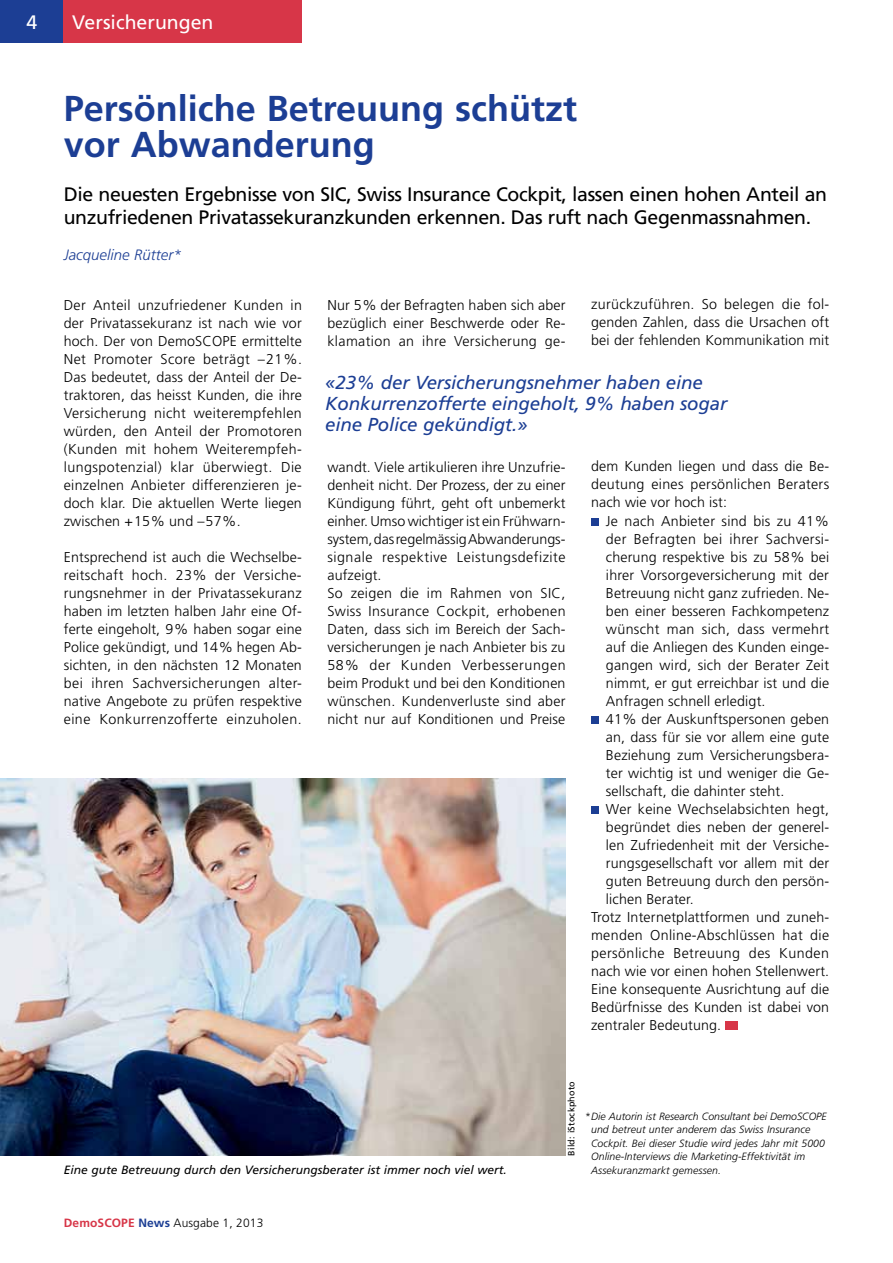
<style>
.page{position:relative;width:893px;height:1263px;background:#fff}
.page>*{position:absolute;margin:0;border:0;box-sizing:border-box;transform-origin:0 0}
.t1{font:700 36px/36px "Frutiger LT Std";color:#1c3e94}
.t2{font:19.5px/22.5px "Frutiger LT Std";letter-spacing:-.02em;color:#000}
.t3{font:19.5px "Frutiger LT Std";color:#fff}
.t4{font:italic 18.75px/21px "Frutiger LT Std";letter-spacing:-.01em;color:#1c3e94}
.t5{font:italic 300 15px "Frutiger LT Std";color:#1c3e94}
.t6{font:300 14.25px/18px "Frutiger LT Std";letter-spacing:.01em;color:#000;text-align:justify}
.t7{font:300 14.25px "Frutiger LT Std";letter-spacing:.03em;color:#000}
.t8{font:italic 12px "Frutiger LT Std";color:#000}
.t9{font:300 12px "Frutiger LT Std";letter-spacing:.01em;color:#000}
.t10{font:italic 300 10.5px/13.5px "Frutiger LT Std";letter-spacing:.01em;color:#000}
.t11{font:9px "Frutiger LT Std";letter-spacing:.02em;color:#000}
.s1{font-weight:700;color:#d73648}
.s2{font-weight:700;color:#1c3e94}
</style>
<div class="page">
<div style="left:0;top:0;width:64px;height:43px;background:#1c3e94"></div>
<div style="left:64px;top:0;width:238px;height:43px;background:#d73648"></div>
<div style="left:591px;top:518px;width:8px;height:8px;background:#1c3e94"></div>
<div style="left:591px;top:716px;width:8px;height:8px;background:#1c3e94"></div>
<div style="left:591px;top:806px;width:8px;height:8px;background:#1c3e94"></div>
<div style="left:725px;top:1021px;width:13px;height:9px;background:#d73648"></div>
<img style="left:0;top:778px;width:566px;height:378px">
<h2 class="t3" style="left:26px;top:10px;width:12px">4</h2>
<h2 class="t3" style="left:72px;top:10px;width:143px">Versicherungen</h2>
<h1 class="t1" style="left:64px;top:90px;width:515px">Persönliche Betreuung schützt vor Abwanderung</h1>
<h2 class="t2" style="left:64px;top:183px;width:765px">Die neuesten Ergebnisse von SIC, Swiss Insurance Cockpit, lassen einen hohen Anteil an unzufriedenen Privatassekuranzkunden erkennen. Das ruft nach Gegenmassnahmen.</h2>
<p class="t5" style="left:64px;top:246px;width:119px">Jacqueline Rütter*</p>
<p class="t6" style="left:64px;top:296px;width:240px">Der Anteil unzufriedener Kunden in der Privatassekuranz ist nach wie vor hoch. Der von DemoSCOPE ermittelte Net Promoter Score beträgt –21%.<br>Das bedeutet, dass der Anteil der De&shy;traktoren, das heisst Kunden, die ihre Versicherung nicht weiterempfehlen würden, den Anteil der Promotoren (Kunden mit hohem Weiterempfeh&shy;lungspotenzial) klar überwiegt. Die einzelnen Anbieter differenzieren je&shy;doch klar. Die aktuellen Werte liegen zwischen +15% und –57%.</p>
<p class="t6" style="left:64px;top:548px;width:240px">Entsprechend ist auch die Wechselbe&shy;reitschaft hoch. 23% der Versiche&shy;rungsnehmer in der Privatassekuranz haben im letzten halben Jahr eine Of&shy;ferte eingeholt, 9% haben sogar eine Police gekündigt, und 14% hegen Ab&shy;sichten, in den nächsten 12 Monaten bei ihren Sachversicherungen alter&shy;native Angebote zu prüfen respektive eine Konkurrenzofferte einzuholen.</p>
<p class="t6" style="left:327px;top:296px;width:240px">Nur 5% der Befragten haben sich aber bezüglich einer Beschwerde oder Re&shy;klamation an ihre Versicherung ge-</p>
<p class="t6" style="left:591px;top:296px;width:240px">zurückzuführen. So belegen die fol&shy;genden Zahlen, dass die Ursachen oft bei der fehlenden Kommunikation mit</p>
<h3 class="t4" style="left:325px;top:372px;width:404px">«23% der Versicherungsnehmer haben eine<br>Konkurrenzofferte eingeholt, 9% haben sogar eine Police gekündigt.»</h3>
<p class="t6" style="left:327px;top:458px;width:240px;text-align:left">wandt. Viele artikulieren ihre Unzufrie&shy;denheit nicht. Der Prozess, der zu einer Kündigung führt, geht oft unbemerkt einher. Umso wichtiger ist ein Frühwarn&shy;system, das regelmässig Abwanderungs&shy;signale respektive Leistungsdefizite aufzeigt.<br>So zeigen die im Rahmen von SIC, Swiss Insurance Cockpit, erhobenen Daten, dass sich im Bereich der Sach&shy;versicherungen je nach Anbieter bis zu 58% der Kunden Verbesserungen beim Produkt und bei den Konditionen wünschen. Kundenverluste sind aber nicht nur auf Konditionen und Preise</p>
<p class="t6" style="left:591px;top:458px;width:240px">dem Kunden liegen und dass die Be&shy;deutung eines persönlichen Beraters nach wie vor hoch ist:</p>
<p class="t6" style="left:606px;top:512px;width:225px">Je nach Anbieter sind bis zu 41%</p>
<p class="t6" style="left:606px;top:530px;width:225px">der Befragten bei ihrer Sachversi-</p>
<p class="t6" style="left:606px;top:548px;width:225px">cherung respektive bis zu 58% bei</p>
<p class="t6" style="left:606px;top:566px;width:225px">ihrer Vorsorgeversicherung mit der</p>
<p class="t6" style="left:606px;top:584px;width:225px">Betreuung nicht ganz zufrieden. Ne-</p>
<p class="t6" style="left:606px;top:602px;width:225px">ben einer besseren Fachkompetenz</p>
<p class="t6" style="left:606px;top:620px;width:225px">wünscht man sich, dass vermehrt</p>
<p class="t6" style="left:606px;top:638px;width:225px">auf die Anliegen des Kunden einge-</p>
<p class="t6" style="left:606px;top:656px;width:225px">gangen wird, sich der Berater Zeit</p>
<p class="t6" style="left:606px;top:674px;width:225px">nimmt, er gut erreichbar ist und die</p>
<p class="t6" style="left:606px;top:692px;width:161px">Anfragen schnell erledigt.</p>
<p class="t6" style="left:606px;top:710px;width:225px">41% der Auskunftspersonen geben</p>
<p class="t6" style="left:606px;top:728px;width:225px">an, dass für sie vor allem eine gute</p>
<p class="t6" style="left:606px;top:746px;width:225px">Beziehung zum Versicherungsbera-</p>
<p class="t6" style="left:606px;top:764px;width:225px">ter wichtig ist und weniger die Ge-</p>
<p class="t6" style="left:606px;top:782px;width:180px">sellschaft, die dahinter steht.</p>
<p class="t6" style="left:606px;top:800px;width:225px">Wer keine Wechselabsichten hegt,</p>
<p class="t6" style="left:606px;top:818px;width:225px">begründet dies neben der generel-</p>
<p class="t6" style="left:606px;top:836px;width:225px">len Zufriedenheit mit der Versiche-</p>
<p class="t6" style="left:606px;top:854px;width:225px">rungsgesellschaft vor allem mit der</p>
<p class="t6" style="left:606px;top:872px;width:225px">guten Betreuung durch den persön-</p>
<p class="t6" style="left:606px;top:890px;width:89px">lichen Berater.</p>
<p class="t6" style="left:591px;top:908px;width:240px">Trotz Internetplattformen und zuneh-</p>
<p class="t6" style="left:591px;top:926px;width:240px">menden Online-Abschlüssen hat die</p>
<p class="t7" style="left:591px;top:945px;width:240px">persönliche Betreuung des Kunden</p>
<p class="t6" style="left:591px;top:962px;width:240px">nach wie vor einen hohen Stellenwert.</p>
<p class="t6" style="left:591px;top:980px;width:240px">Eine konsequente Ausrichtung auf die</p>
<p class="t6" style="left:591px;top:998px;width:240px">Bedürfnisse des Kunden ist dabei von</p>
<p class="t6" style="left:591px;top:1016px;width:132px">zentraler Bedeutung.</p>
<p class="t8" style="left:64px;top:1163px;width:445px">Eine gute Betreuung durch den Versicherungsberater ist immer noch viel wert.</p>
<p class="t9" style="left:64px;top:1216px;width:201px"><span class="s1">DemoSCOPE</span> <span class="s2">News</span> Ausgabe 1, 2013</p>
<p class="t11" style="left:566px;top:1156px;width:76px;rotate:-90deg">Bild: iStockphoto</p>
<p class="t10" style="left:591px;top:1109px;width:237px;text-indent:-6px">*Die Autorin ist Research Consultant bei DemoSCOPE und betreut unter anderem das Swiss Insurance Cockpit. Bei dieser Studie wird jedes Jahr mit 5000<br>Online-Interviews die Marketing-Effektivität im Assekuranzmarkt gemessen.</p>
</div>
